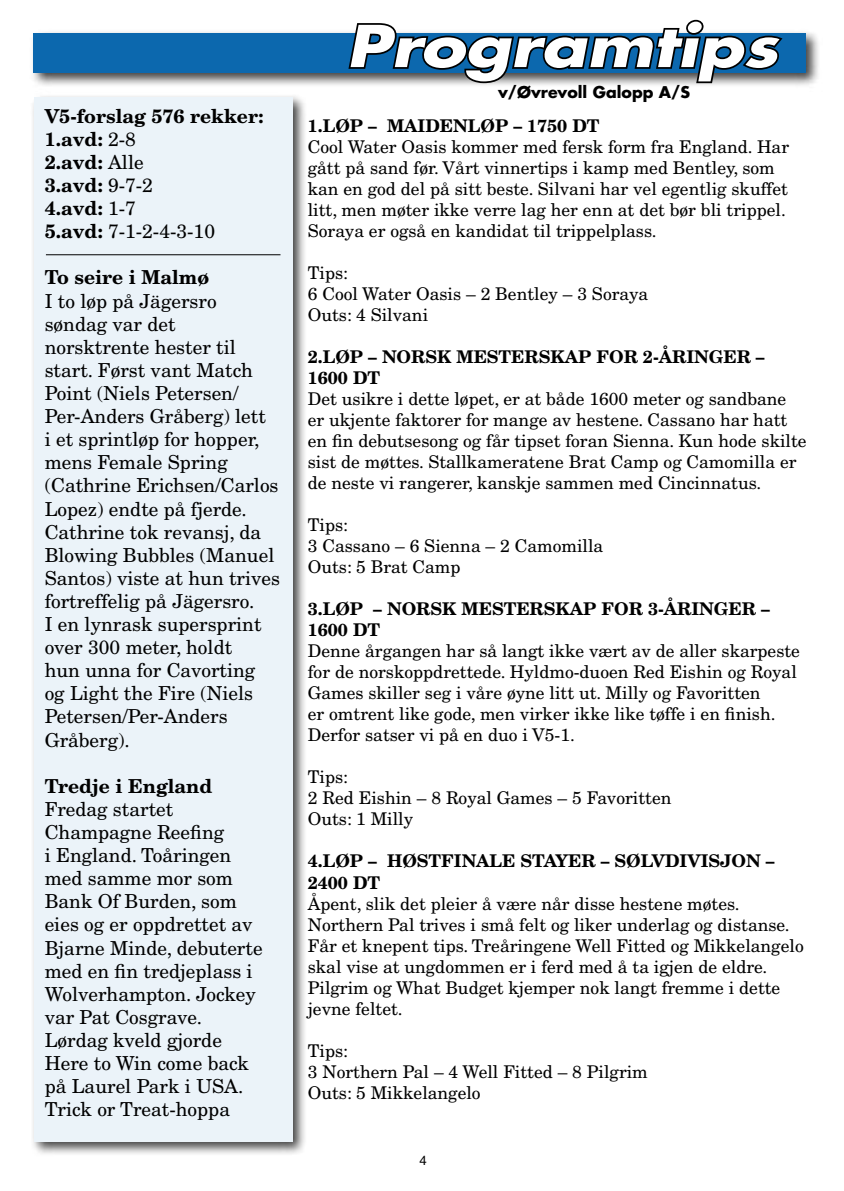
<style>
.page{position:relative;width:844px;height:1191px;background:#fff}
.page>*{position:absolute;margin:0;border:0;box-sizing:border-box;transform-origin:0 0}
.t1{font:italic 700 56px "Futura";color:#fff;scale:1.2 1}
.t2{font:19.25px/23.1px "New Century Schlbk";color:#000}
.t3{font:700 19.25px/23.1px "New Century Schlbk";color:#000}
.t4{font:17.5px/21px "New Century Schlbk";color:#000}
.t5{font:700 17.5px/21px "New Century Schlbk";color:#000}
.t6{font:700 15.75px "Futura";color:#000}
.t7{font:13.12px "Helvetica";color:#000}
.s1{font-weight:400}
</style>
<div class="page">
<div style="left:29px;top:29px;width:800px;height:68px;background:#000;opacity:.75"></div>
<div style="left:34px;top:33px;width:771px;height:40px;background:#0c68ae"></div>
<svg style="left:346px;top:19px;width:438px;height:66px"></svg>
<div style="left:30px;top:92px;width:290px;height:1084px;background:#000;opacity:.75"></div>
<div style="left:35px;top:97px;width:258px;height:1044px;background:#ebf3f9"></div>
<hr style="left:46px;top:254px;width:234px;height:1px;background:#000">
<p class="t3" style="left:45px;top:104px;width:220px">V5-forslag 576 rekker:<br>1.avd: <span class="s1">2-8<br></span>2.avd: <span class="s1">Alle<br></span>3.avd: <span class="s1">9-7-2<br></span>4.avd: <span class="s1">1-7<br></span>5.avd: <span class="s1">7-1-2-4-3-10</span></p>
<p class="t3" style="left:45px;top:265px;width:166px">To seire i Malmø</p>
<p class="t2" style="left:45px;top:289px;width:237px">I to løp på Jägersro søndag var det norsktrente hester til start. Først vant Match<br>Point (Niels Petersen/<br>Per-Anders Gråberg) lett<br>i et sprintløp for hopper, mens Female Spring (Cathrine Erichsen/Carlos<br>Lopez) endte på fjerde.<br>Cathrine tok revansj, da<br>Blowing Bubbles (Manuel<br>Santos) viste at hun trives fortreffelig på Jägersro.<br>I en lynrask supersprint over 300 meter, holdt<br>hun unna for Cavorting<br>og Light the Fire (Niels<br>Petersen/Per-Anders<br>Gråberg).</p>
<p class="t3" style="left:45px;top:773px;width:169px">Tredje i England</p>
<p class="t2" style="left:45px;top:797px;width:219px">Fredag startet<br>Champagne Reefing<br>i England. Toåringen med samme mor som<br>Bank Of Burden, som eies og er oppdrettet av<br>Bjarne Minde, debuterte med en fin tredjeplass i<br>Wolverhampton. Jockey var Pat Cosgrave.<br>Lørdag kveld gjorde<br>Here to Win come back på Laurel Park i USA.<br>Trick or Treat-hoppa</p>
<h1 class="t1" style="left:346px;top:9px;width:361px">Programtips</h1>
<p class="t6" style="left:498px;top:82px;width:193px">v/Øvrevoll Galopp A/S</p>
<p class="t5" style="left:308px;top:115px;width:293px">1.LØP – MAIDENLØP – 1750 DT</p>
<p class="t4" style="left:308px;top:136px;width:482px">Cool Water Oasis kommer med fersk form fra England. Har gått på sand før. Vårt vinnertips i kamp med Bentley, som kan en god del på sitt beste. Silvani har vel egentlig skuffet litt, men møter ikke verre lag her enn at det bør bli trippel.<br>Soraya er også en kandidat til trippelplass.</p>
<p class="t4" style="left:308px;top:262px;width:342px">Tips:<br>6 Cool Water Oasis – 2 Bentley – 3 Soraya<br>Outs: 4 Silvani</p>
<p class="t5" style="left:308px;top:346px;width:458px">2.LØP – NORSK MESTERSKAP FOR 2-ÅRINGER –<br>1600 DT</p>
<p class="t4" style="left:308px;top:388px;width:500px">Det usikre i dette løpet, er at både 1600 meter og sandbane er ukjente faktorer for mange av hestene. Cassano har hatt en fin debutsesong og får tipset foran Sienna. Kun hode skilte sist de møttes. Stallkameratene Brat Camp og Camomilla er de neste vi rangerer, kanskje sammen med Cincinnatus.</p>
<p class="t4" style="left:308px;top:514px;width:297px">Tips:<br>3 Cassano – 6 Sienna – 2 Camomilla<br>Outs: 5 Brat Camp</p>
<p class="t5" style="left:308px;top:598px;width:463px">3.LØP – NORSK MESTERSKAP FOR 3-ÅRINGER –<br>1600 DT</p>
<p class="t4" style="left:308px;top:640px;width:493px">Denne årgangen har så langt ikke vært av de aller skarpeste for de norskoppdrettede. Hyldmo-duoen Red Eishin og Royal Games skiller seg i våre øyne litt ut. Milly og Favoritten<br>er omtrent like gode, men virker ikke like tøffe i en finish.<br>Derfor satser vi på en duo i V5-1.</p>
<p class="t4" style="left:308px;top:766px;width:365px">Tips:<br>2 Red Eishin – 8 Royal Games – 5 Favoritten<br>Outs: 1 Milly</p>
<p class="t5" style="left:308px;top:850px;width:468px">4.LØP – HØSTFINALE STAYER – SØLVDIVISJON –<br>2400 DT</p>
<p class="t4" style="left:308px;top:892px;width:497px">Åpent, slik det pleier å være når disse hestene møtes.<br>Northern Pal trives i små felt og liker underlag og distanse.<br>Får et knepent tips. Treåringene Well Fitted og Mikkelangelo skal vise at ungdommen er i ferd med å ta igjen de eldre.<br>Pilgrim og What Budget kjemper nok langt fremme i dette jevne feltet.</p>
<p class="t4" style="left:308px;top:1039px;width:341px">Tips:<br>3 Northern Pal – 4 Well Fitted – 8 Pilgrim<br>Outs: 5 Mikkelangelo</p>
<p class="t7" style="left:419px;top:1152px;width:9px">4</p>
</div>
